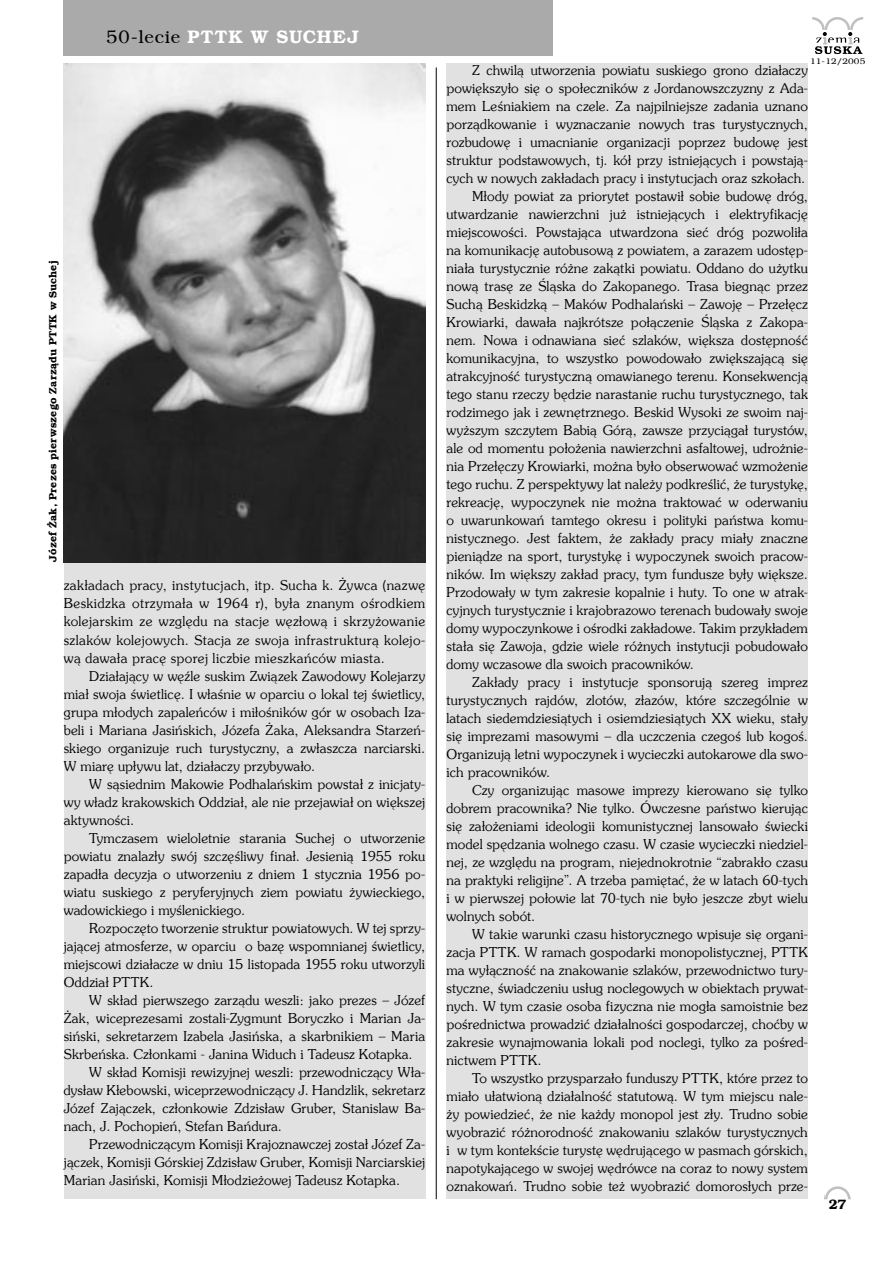
<style>
.page{position:relative;width:893px;height:1263px;background:#fff}
.page>*{position:absolute;margin:0;border:0;box-sizing:border-box;transform-origin:0 0}
.t1{font:700 18px "Brooklyn";letter-spacing:.06em;color:#fff}
.Tekst{font:13.5px/18px "Southern";letter-spacing:.015em;color:#000;text-align:justify}
.t2{font:700 13.5px "Brooklyn";color:#000}
.Tekst-2{font:700 10.5px "Brooklyn";letter-spacing:.02em;color:#000}
.t3{font:8.1px "Brooklyn";letter-spacing:.02em;color:#000;scale:1.11 1}
.s1{font-weight:400;color:#000}
</style>
<div class="page">
<svg style="left:812px;top:17px;width:51px;height:37px"></svg>
<div style="left:64px;top:0;width:489px;height:55px;background:#aaa"></div>
<svg style="left:825px;top:1186px;width:25px;height:13px"></svg>
<div style="left:64px;top:64px;width:361px;height:1135px;background:#e1e1e1"></div>
<div style="left:446px;top:64px;width:362px;height:1135px;background:#e1e1e1"></div>
<img style="left:64px;top:64px;width:361px;height:499px">
<hr style="left:436px;top:68px;width:1px;height:1131px;background:#000">
<p class="t1" style="left:106px;top:27px;width:254px"><span class="s1">50-lecie</span> PTTK W SUCHEJ</p>
<p class="Tekst-2" style="left:47px;top:561px;width:303px;rotate:-90deg">Józef Żak, Prezes pierwszego Zarządu PTTK w Suchej</p>
<p class="Tekst" style="left:64px;top:576px;width:363px">zakładach pracy, instytucjach, itp. Sucha k. Żywca (nazwę Beskidzka otrzymała w 1964 r), była znanym ośrodkiem kolejarskim ze względu na stacje węzłową i skrzyżowanie szlaków kolejowych. Stacja ze swoja infrastrukturą kolejo&shy;wą dawała pracę sporej liczbie mieszkańców miasta.</p>
<p class="Tekst" style="left:64px;top:666px;width:363px;text-indent:26px">Działający w węźle suskim Związek Zawodowy Kolejarzy miał swoja świetlicę. I właśnie w oparciu o lokal tej świetlicy, grupa młodych zapaleńców i miłośników gór w osobach Iza&shy;beli i Mariana Jasińskich, Józefa Żaka, Aleksandra Starzeń&shy;skiego organizuje ruch turystyczny, a zwłaszcza narciarski.<br>W miarę upływu lat, działaczy przybywało.</p>
<p class="Tekst" style="left:64px;top:774px;width:363px;text-indent:26px">W sąsiednim Makowie Podhalańskim powstał z inicjaty&shy;wy władz krakowskich Oddział, ale nie przejawiał on większej aktywności.</p>
<p class="Tekst" style="left:64px;top:828px;width:363px;text-indent:26px">Tymczasem wieloletnie starania Suchej o utworzenie powiatu znalazły swój szczęśliwy finał. Jesienią 1955 roku zapadła decyzja o utworzeniu z dniem 1 stycznia 1956 po&shy;wiatu suskiego z peryferyjnych ziem powiatu żywieckiego, wadowickiego i myślenickiego.</p>
<p class="Tekst" style="left:64px;top:918px;width:363px;text-indent:26px">Rozpoczęto tworzenie struktur powiatowych. W tej sprzy&shy;jającej atmosferze, w oparciu o bazę wspomnianej świetlicy, miejscowi działacze w dniu 15 listopada 1955 roku utworzyli Oddział PTTK.</p>
<p class="Tekst" style="left:64px;top:990px;width:363px;text-indent:26px">W skład pierwszego zarządu weszli: jako prezes – Józef Żak, wiceprezesami zostali-Zygmunt Boryczko i Marian Ja&shy;siński, sekretarzem Izabela Jasińska, a skarbnikiem – Maria Skrbeńska. Członkami - Janina Widuch i Tadeusz Kotapka.</p>
<p class="Tekst" style="left:64px;top:1062px;width:363px;text-indent:26px">W skład Komisji rewizyjnej weszli: przewodniczący Wła&shy;dysław Kłebowski, wiceprzewodniczący J. Handzlik, sekretarz Józef Zajączek, członkowie Zdzisław Gruber, Stanislaw Ba&shy;nach, J. Pochopień, Stefan Bańdura.</p>
<p class="Tekst" style="left:64px;top:1134px;width:363px;text-indent:26px">Przewodniczącym Komisji Krajoznawczej został Józef Za&shy;jączek, Komisji Górskiej Zdzisław Gruber, Komisji Narciarskiej Marian Jasiński, Komisji Młodzieżowej Tadeusz Kotapka.</p>
<p class="t3" style="left:810px;top:57px;width:51px">11-12/2005</p>
<p class="Tekst" style="left:446px;top:60px;width:363px;text-indent:26px">Z chwilą utworzenia powiatu suskiego grono działaczy powiększyło się o społeczników z Jordanowszczyzny z Ada&shy;mem Leśniakiem na czele. Za najpilniejsze zadania uznano porządkowanie i wyznaczanie nowych tras turystycznych, rozbudowę i umacnianie organizacji poprzez budowę jest struktur podstawowych, tj. kół przy istniejących i powstają&shy;cych w nowych zakładach pracy i instytucjach oraz szkołach.</p>
<p class="Tekst" style="left:446px;top:186px;width:363px;text-indent:26px">Młody powiat za priorytet postawił sobie budowę dróg, utwardzanie nawierzchni już istniejących i elektryfikację miejscowości. Powstająca utwardzona sieć dróg pozwoliła na komunikację autobusową z powiatem, a zarazem udostęp&shy;niała turystycznie różne zakątki powiatu. Oddano do użytku nową trasę ze Śląska do Zakopanego. Trasa biegnąc przez Suchą Beskidzką – Maków Podhalański – Zawoję – Przełęcz Krowiarki, dawała najkrótsze połączenie Śląska z Zakopa&shy;nem. Nowa i odnawiana sieć szlaków, większa dostępność komunikacyjna, to wszystko powodowało zwiększającą się atrakcyjność turystyczną omawianego terenu. Konsekwencją tego stanu rzeczy będzie narastanie ruchu turystycznego, tak rodzimego jak i zewnętrznego. Beskid Wysoki ze swoim naj&shy;wyższym szczytem Babią Górą, zawsze przyciągał turystów, ale od momentu położenia nawierzchni asfaltowej, udrożnie&shy;nia Przełęczy Krowiarki, można było obserwować wzmożenie tego ruchu. Z perspektywy lat należy podkreślić, że turystykę, rekreację, wypoczynek nie można traktować w oderwaniu o uwarunkowań tamtego okresu i polityki państwa komu&shy;nistycznego. Jest faktem, że zakłady pracy miały znaczne pieniądze na sport, turystykę i wypoczynek swoich pracow&shy;ników. Im większy zakład pracy, tym fundusze były większe.<br>Przodowały w tym zakresie kopalnie i huty. To one w atrak&shy;cyjnych turystycznie i krajobrazowo terenach budowały swoje domy wypoczynkowe i ośrodki zakładowe. Takim przykładem stała się Zawoja, gdzie wiele różnych instytucji pobudowało domy wczasowe dla swoich pracowników.</p>
<p class="Tekst" style="left:446px;top:672px;width:363px;text-indent:26px">Zakłady pracy i instytucje sponsorują szereg imprez turystycznych rajdów, zlotów, złazów, które szczególnie w latach siedemdziesiątych i osiemdziesiątych XX wieku, stały się imprezami masowymi – dla uczczenia czegoś lub kogoś.<br>Organizują letni wypoczynek i wycieczki autokarowe dla swo&shy;ich pracowników.</p>
<p class="Tekst" style="left:446px;top:780px;width:363px;text-indent:26px">Czy organizując masowe imprezy kierowano się tylko dobrem pracownika? Nie tylko. Ówczesne państwo kierując się założeniami ideologii komunistycznej lansowało świecki model spędzania wolnego czasu. W czasie wycieczki niedziel&shy;nej, ze względu na program, niejednokrotnie “zabrakło czasu na praktyki religijne”. A trzeba pamiętać, że w latach 60-tych i w pierwszej połowie lat 70-tych nie było jeszcze zbyt wielu wolnych sobót.</p>
<p class="Tekst" style="left:446px;top:924px;width:363px;text-indent:26px">W takie warunki czasu historycznego wpisuje się organi&shy;zacja PTTK. W ramach gospodarki monopolistycznej, PTTK ma wyłączność na znakowanie szlaków, przewodnictwo tury&shy;styczne, świadczeniu usług noclegowych w obiektach prywat&shy;nych. W tym czasie osoba fizyczna nie mogła samoistnie bez pośrednictwa prowadzić działalności gospodarczej, choćby w zakresie wynajmowania lokali pod noclegi, tylko za pośred&shy;nictwem PTTK.</p>
<p class="Tekst" style="left:446px;top:1068px;width:363px;text-indent:26px">To wszystko przysparzało funduszy PTTK, które przez to miało ułatwioną działalność statutową. W tym miejscu nale&shy;ży powiedzieć, że nie każdy monopol jest zły. Trudno sobie wyobrazić różnorodność znakowaniu szlaków turystycznych i w tym kontekście turystę wędrującego w pasmach górskich, napotykającego w swojej wędrówce na coraz to nowy system oznakowań. Trudno sobie też wyobrazić domorosłych prze-</p>
<p class="t2" style="left:829px;top:1197px;width:19px">27</p>
</div>
